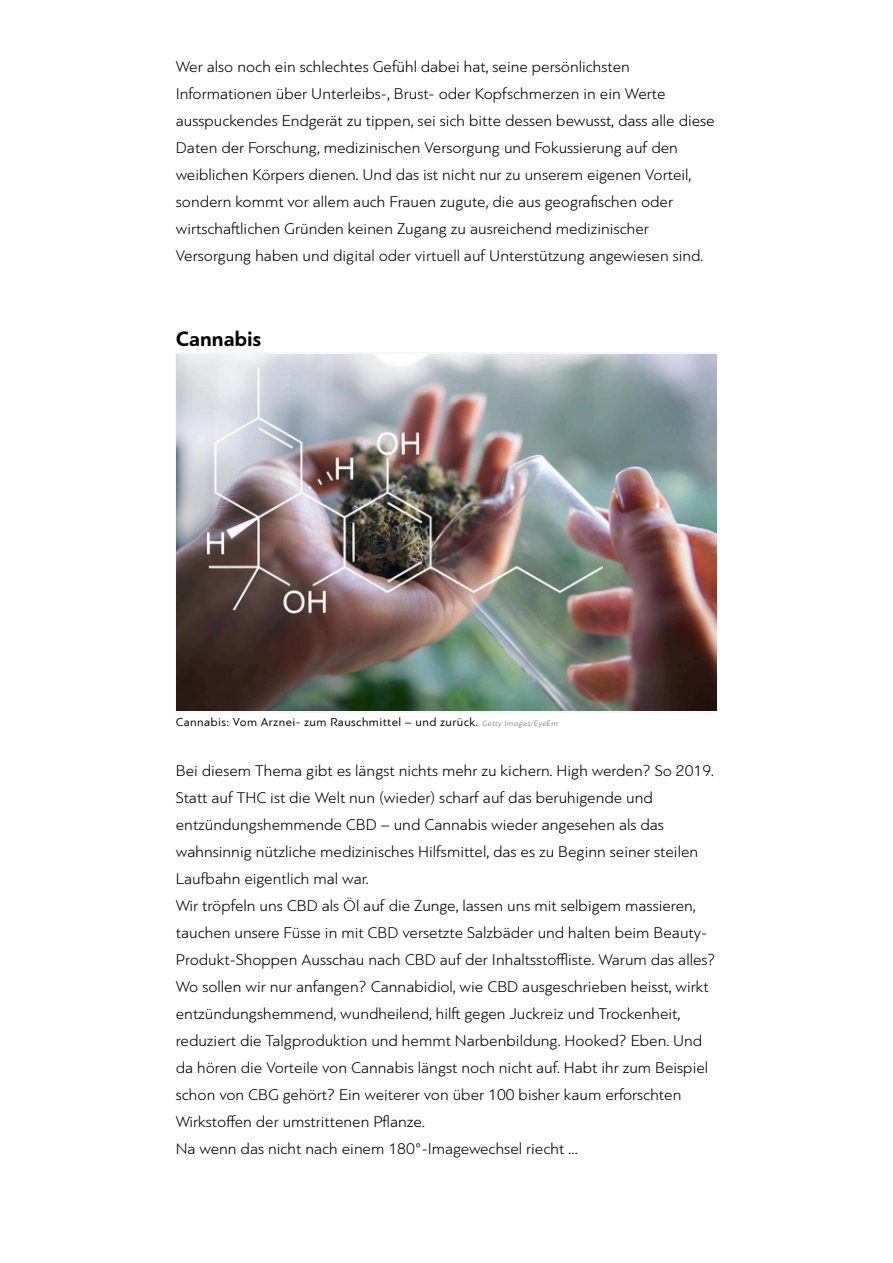
<style>
.page{position:relative;width:893px;height:1263px;background:#fff}
.page>*{position:absolute;margin:0;border:0;box-sizing:border-box;transform-origin:0 0}
.t1{font:700 21.3px "PF Bague Sans Pro";color:#000}
.t2{font:300 16.35px/27px "PF Bague Sans Pro";color:#000}
.t3{font:12.3px "PF Bague Sans Pro";letter-spacing:.035em;color:#000}
.s1{font-style:italic;font-size:8.25px;color:#888}
</style>
<div class="page">
<img style="left:176px;top:354px;width:540px;height:356px">
<svg style="left:675px;top:360px;width:33px;height:33px"></svg>
<p class="t2" style="left:176px;top:53px;width:540px">Wer also noch ein schlechtes Gefühl dabei hat, seine persönlichsten Informationen über Unterleibs-, Brust- oder Kopfschmerzen in ein Werte ausspuckendes Endgerät zu tippen, sei sich bitte dessen bewusst, dass alle diese Daten der Forschung, medizinischen Versorgung und Fokussierung auf den weiblichen Körpers dienen. Und das ist nicht nur zu unserem eigenen Vorteil, sondern kommt vor allem auch Frauen zugute, die aus geografischen oder wirtschaftlichen Gründen keinen Zugang zu ausreichend medizinischer Versorgung haben und digital oder virtuell auf Unterstützung angewiesen sind.</p>
<h1 class="t1" style="left:176px;top:326px;width:87px">Cannabis</h1>
<p class="t3" style="left:176px;top:715px;width:384px">Cannabis: Vom Arznei- zum Rauschmittel – und zurück. <span class="s1">Getty Images/EyeEm</span></p>
<p class="t2" style="left:176px;top:757px;width:541px">Bei diesem Thema gibt es längst nichts mehr zu kichern. High werden? So 2019.<br>Statt auf THC ist die Welt nun (wieder) scharf auf das beruhigende und entzündungshemmende CBD – und Cannabis wieder angesehen als das wahnsinnig nützliche medizinisches Hilfsmittel, das es zu Beginn seiner steilen Laufbahn eigentlich mal war.<br>Wir tröpfeln uns CBD als Öl auf die Zunge, lassen uns mit selbigem massieren, tauchen unsere Füsse in mit CBD versetzte Salzbäder und halten beim Beauty-Produkt-Shoppen Ausschau nach CBD auf der Inhaltsstoffliste. Warum das alles?<br>Wo sollen wir nur anfangen? Cannabidiol, wie CBD ausgeschrieben heisst, wirkt entzündungshemmend, wundheilend, hilft gegen Juckreiz und Trockenheit, reduziert die Talgproduktion und hemmt Narbenbildung. Hooked? Eben. Und da hören die Vorteile von Cannabis längst noch nicht auf. Habt ihr zum Beispiel schon von CBG gehört? Ein weiterer von über 100 bisher kaum erforschten Wirkstoffen der umstrittenen Pflanze.<br>Na wenn das nicht nach einem 180°-Imagewechsel riecht …</p>
</div>
